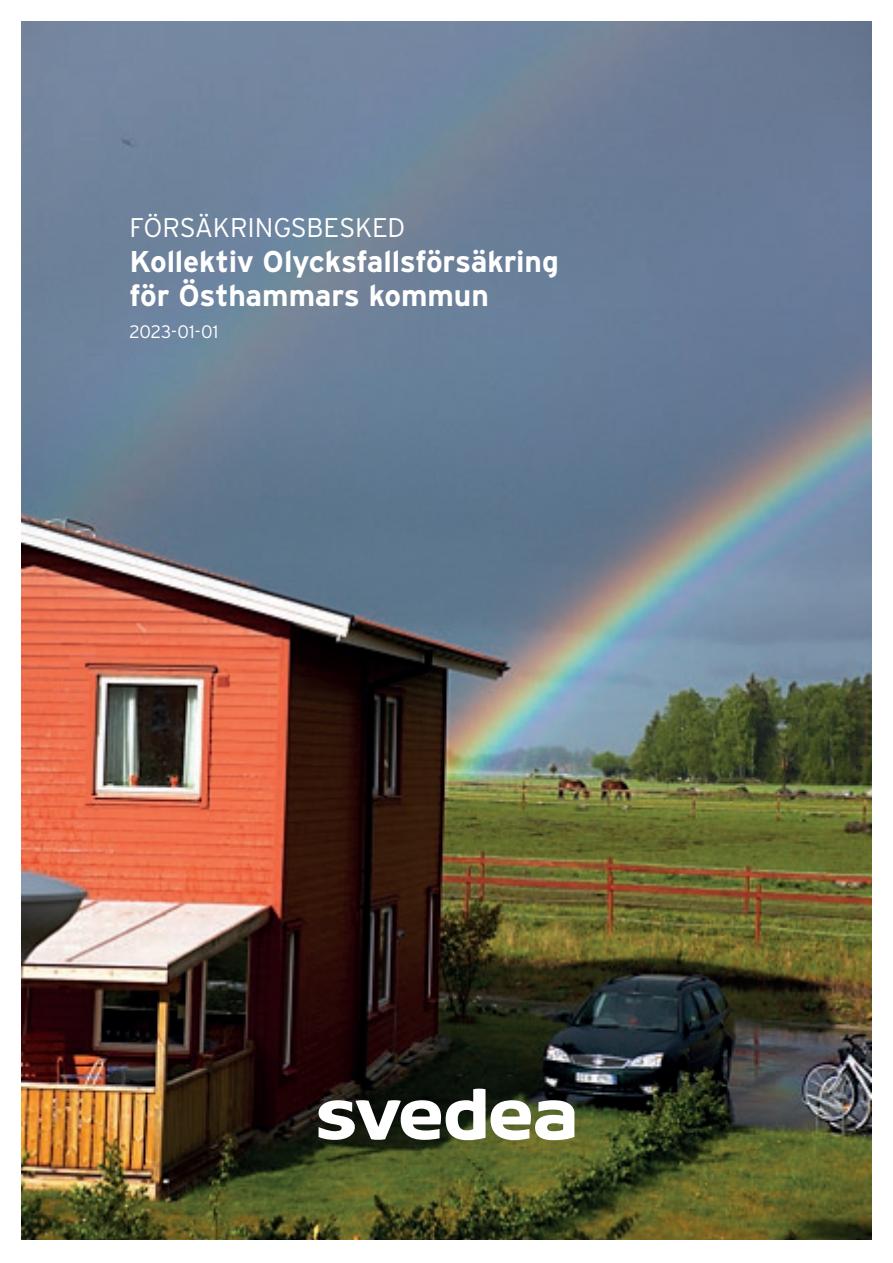
<style>
.page{position:relative;width:893px;height:1263px;background:#fff}
.page>*{position:absolute;margin:0;border:0;box-sizing:border-box;transform-origin:0 0}
.t1{font:700 30px/34.5px "Interstate";letter-spacing:-.01em;color:#fff}
.t2{font:300 27px "Interstate";letter-spacing:-.01em;color:#fff}
.t3{font:300 18px "Interstate";letter-spacing:.01em;color:#fff}
</style>
<div class="page">
<img style="left:21px;top:21px;width:850px;height:1218px">
<svg style="left:491px;top:1100px;width:83px;height:40px"></svg>
<svg style="left:319px;top:1089px;width:166px;height:51px"></svg>
<p class="t2" style="left:130px;top:212px;width:277px">FÖRSÄKRINGSBESKED</p>
<p class="t1" style="left:130px;top:244px;width:431px">Kollektiv Olycksfallsförsäkring för Östhammars kommun</p>
<p class="t3" style="left:130px;top:322px;width:90px">2023-01-01</p>
</div>
